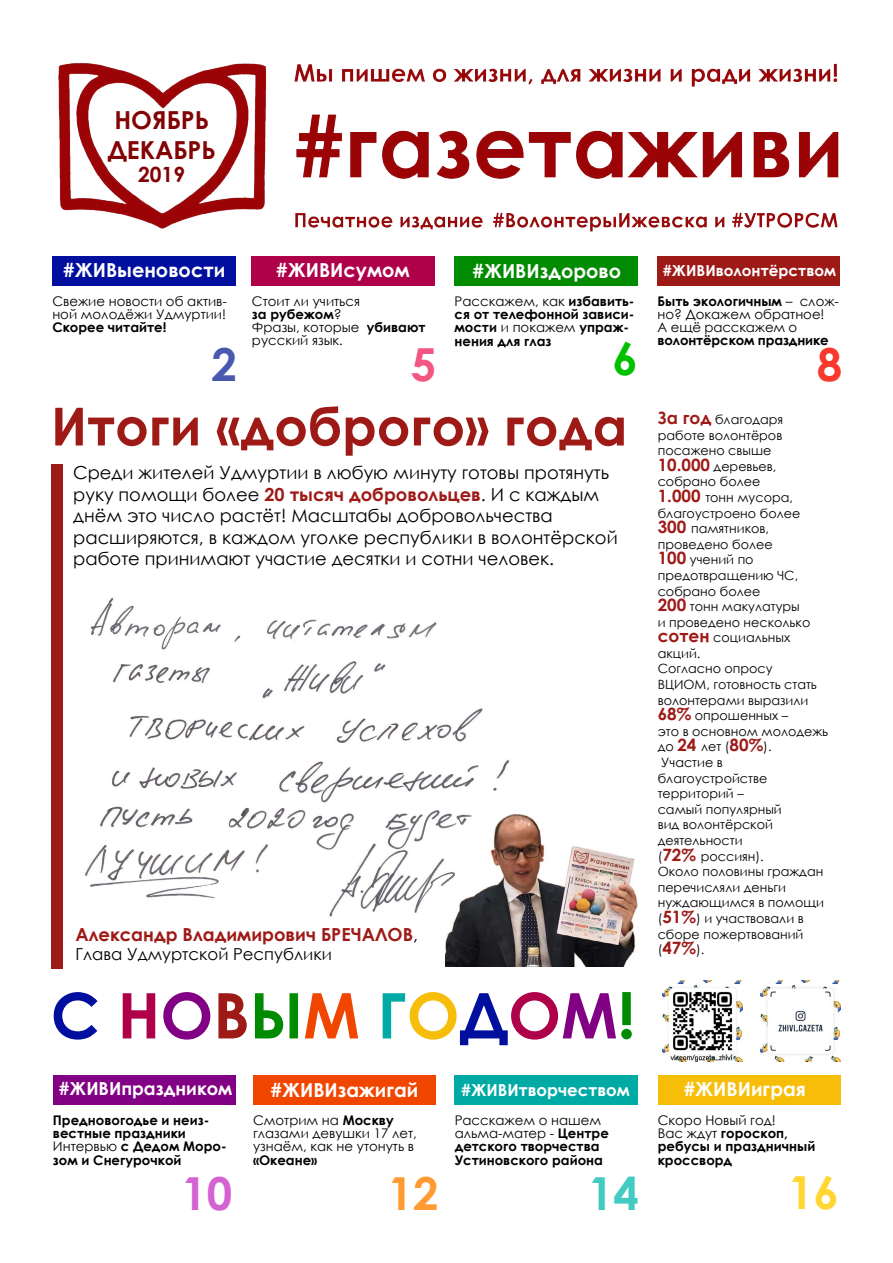
<style>
.page{position:relative;width:893px;height:1263px;background:#fff}
.page>*{position:absolute;margin:0;border:0;box-sizing:border-box;transform-origin:0 0}
.t1{font:700 63px "Century Gothic";color:#000f9e}
.t2{font:700 52.5px "Century Gothic";color:#9e1a17}
.t3{font:700 45.45px "Century Gothic";color:#ff9b32}
.t4{font:700 45.45px "Century Gothic";color:#43cac2}
.t5{font:700 45.45px "Century Gothic";color:#ffd632}
.t6{font:700 45.45px "Century Gothic";color:#d462d2}
.t7{font:700 45.45px "Century Gothic";color:#4a59af}
.t8{font:700 45.45px "Century Gothic";color:#f25681}
.t9{font:700 45.45px "Century Gothic";color:#f8392b}
.t10{font:700 45.45px "Century Gothic";color:#00c100}
.t11{font:700 24.75px/29.8px "Century Gothic";color:#830305}
.t12{font:700 21px "Century Gothic";color:#830305}
.t13{font:700 19.35px "Century Gothic";color:#fff}
.t14{font:18px/21.5px "Century Gothic";color:#000}
.t15{font:700 18px "Century Gothic";color:#9e1a17}
.t16{font:700 18px "Century Gothic";color:#fff}
.t17{font:16.5px "Century Gothic";color:#000}
.t18{font:700 16.5px "Century Gothic";color:#fff}
.t19{font:700 15.15px "Century Gothic";color:#fff}
.t20{font:700 13.35px/13.4px "Century Gothic";color:#000}
.t21{font:13.35px/13.4px "Century Gothic";color:#000}
.t22{font:12.75px/15.6px "Century Gothic";color:#000}
.s1{font-weight:700}
.s2{font-weight:400}
.s3{font-weight:700;color:#9e1a17}
.s4{font-weight:400;color:#000}
.s5{color:#af004a}
.s6{color:#810083}
.s7{color:#9e1a17}
.s8{color:#008b00}
.s9{color:#f14600}
.s10{color:#00aaa4}
.s11{color:#f7be09}
.s12{font-weight:700;font-size:16.95px;color:#9e1a17}
</style>
<div class="page">
<img style="left:58px;top:62px;width:781px;height:170px">
<div style="left:252px;top:256px;width:183px;height:30px;background:#af004a"></div>
<div style="left:658px;top:256px;width:182px;height:30px;background:#9e1a17"></div>
<div style="left:253px;top:1074px;width:183px;height:30px;background:#f14600"></div>
<div style="left:455px;top:1074px;width:183px;height:30px;background:#00aaa4"></div>
<div style="left:658px;top:1074px;width:183px;height:30px;background:#f7be09"></div>
<div style="left:52px;top:256px;width:183px;height:30px;background:#000f9e"></div>
<div style="left:51px;top:464px;width:11px;height:504px;background:#9e1a17"></div>
<img style="left:85px;top:597px;width:425px;height:320px">
<div style="left:53px;top:1075px;width:183px;height:30px;background:#810083"></div>
<div style="left:454px;top:256px;width:184px;height:30px;background:#008b00"></div>
<img style="left:760px;top:980px;width:80px;height:82px">
<img style="left:662px;top:980px;width:80px;height:82px">
<img style="left:446px;top:814px;width:192px;height:152px">
<h3 class="t11" style="left:108px;top:104px;width:109px">НОЯБРЬ<br>ДЕКАБРЬ</h3>
<h3 class="t12" style="left:138px;top:158px;width:49px">2019</h3>
<h3 class="t13" style="left:63px;top:255px;width:164px">#ЖИВыеновости</h3>
<p class="t21" style="left:52px;top:294px;width:176px">Свежие новости об актив&shy;ной молодёжи Удмуртии!</p>
<p class="t20" style="left:52px;top:320px;width:116px">Скорее читайте!</p>
<h3 class="t13" style="left:276px;top:255px;width:135px">#ЖИВИсумом</h3>
<p class="t19" style="left:663px;top:259px;width:175px">#ЖИВИволонтёрством</p>
<h3 class="t13" style="left:472px;top:256px;width:150px">#ЖИВИздорово</h3>
<p class="t21" style="left:252px;top:294px;width:175px">Стоит ли учиться<br><span class="s1">за рубежом</span>?<br>Фразы, которые <span class="s1">убивают </span>русский язык.</p>
<p class="t21" style="left:658px;top:294px;width:183px"><span class="s1">Быть экологичным</span> – слож&shy;но? Докажем обратное!<br>А ещё расскажем о</p>
<p class="t20" style="left:454px;top:294px;width:181px"><span class="s2">Расскажем, как</span> избавить&shy;ся от телефонной зависи&shy;мости <span class="s2">и покажем</span> упраж&shy;нения для глаз</p>
<p class="t20" style="left:658px;top:333px;width:173px">волонтёрском празднике</p>
<h3 class="t10" style="left:612px;top:324px;width:27px">6</h3>
<h3 class="t7" style="left:211px;top:330px;width:27px">2</h3>
<h3 class="t8" style="left:411px;top:329px;width:27px">5</h3>
<h3 class="t9" style="left:817px;top:330px;width:27px">8</h3>
<h2 class="t2" style="left:51px;top:387px;width:578px">Итоги «доброго» года</h2>
<p class="t14" style="left:73px;top:462px;width:546px">Среди жителей Удмуртии в любую минуту готовы протянуть руку помощи более <span class="s3">20 тысяч добровольцев</span>. И с каждым днём это число растёт! Масштабы добровольчества расширяются, в каждом уголке республики в волонтёрской работе принимают участие десятки и сотни человек.</p>
<h3 class="t15" style="left:75px;top:920px;width:344px">Александр Владимирович БРЕЧАЛОВ<span class="s4">,</span></h3>
<p class="t17" style="left:75px;top:943px;width:258px">Глава Удмуртской Республики</p>
<h1 class="t1" style="left:51px;top:968px;width:586px">С <span class="s5">Н</span><span class="s6">О</span><span class="s7">В</span><span class="s8">Ы</span><span class="s9">М</span> <span class="s10">Г</span><span class="s11">О</span>Д<span class="s5">О</span><span class="s6">М</span><span class="s8">!</span></h1>
<h3 class="t16" style="left:59px;top:1075px;width:175px">#ЖИВИпраздником</h3>
<h3 class="t13" style="left:270px;top:1075px;width:149px">#ЖИВИзажигай</h3>
<p class="t18" style="left:461px;top:1077px;width:170px">#ЖИВИтворчеством</p>
<p class="t22" style="left:658px;top:411px;width:172px"><span class="s12">За год</span> благодаря работе волонтёров посажено свыше<br><span class="s12">10.000</span> деревьев, собрано более<br><span class="s12">1.000</span> тонн мусора, благоустроено более<br><span class="s12">300</span> памятников, проведено более<br><span class="s12">100</span> учений по предотвращению ЧС, собрано более<br><span class="s12">200</span> тонн макулатуры<br>и проведено несколько <span class="s12">сотен</span> социальных акций.<br>Согласно опросу<br>ВЦИОМ, готовность стать волонтерами выразили<br><span class="s12">68%</span> опрошенных –<br>это в основном молодежь до <span class="s12">24</span> лет (<span class="s12">80%</span>).<br>Участие в благоустройстве территорий –<br>самый популярный<br>вид волонтёрской деятельности<br>(<span class="s12">72%</span> россиян).<br>Около половины граждан перечисляли деньги нуждающимся в помощи (<span class="s12">51%</span>) и участвовали в сборе пожертвований (<span class="s12">47%</span>).</p>
<h3 class="t13" style="left:684px;top:1074px;width:124px">#ЖИВИиграя</h3>
<p class="t20" style="left:53px;top:1112px;width:175px">Предновогодье и неиз&shy;вестные праздники<br><span class="s2">Интервью</span> с Дедом Моро&shy;зом и Снегурочкой</p>
<h3 class="t6" style="left:181px;top:1159px;width:52px">10</h3>
<p class="t21" style="left:253px;top:1113px;width:165px">Смотрим на <span class="s1">Москву </span>глазами девушки 17 лет, узнаём, как не утонуть в</p>
<p class="t20" style="left:253px;top:1152px;width:66px">«Океане»</p>
<p class="t20" style="left:455px;top:1112px;width:156px"><span class="s2">Расскажем о нашем альма-матер -</span> Центре детского творчества<br>Устиновского района</p>
<p class="t20" style="left:658px;top:1112px;width:159px"><span class="s2">Скоро Новый год!<br>Вас ждут</span> гороскоп, ребусы и праздничный кроссворд</p>
<h3 class="t3" style="left:388px;top:1159px;width:52px">12</h3>
<h3 class="t4" style="left:588px;top:1159px;width:52px">14</h3>
<h3 class="t5" style="left:788px;top:1158px;width:52px">16</h3>
</div>
